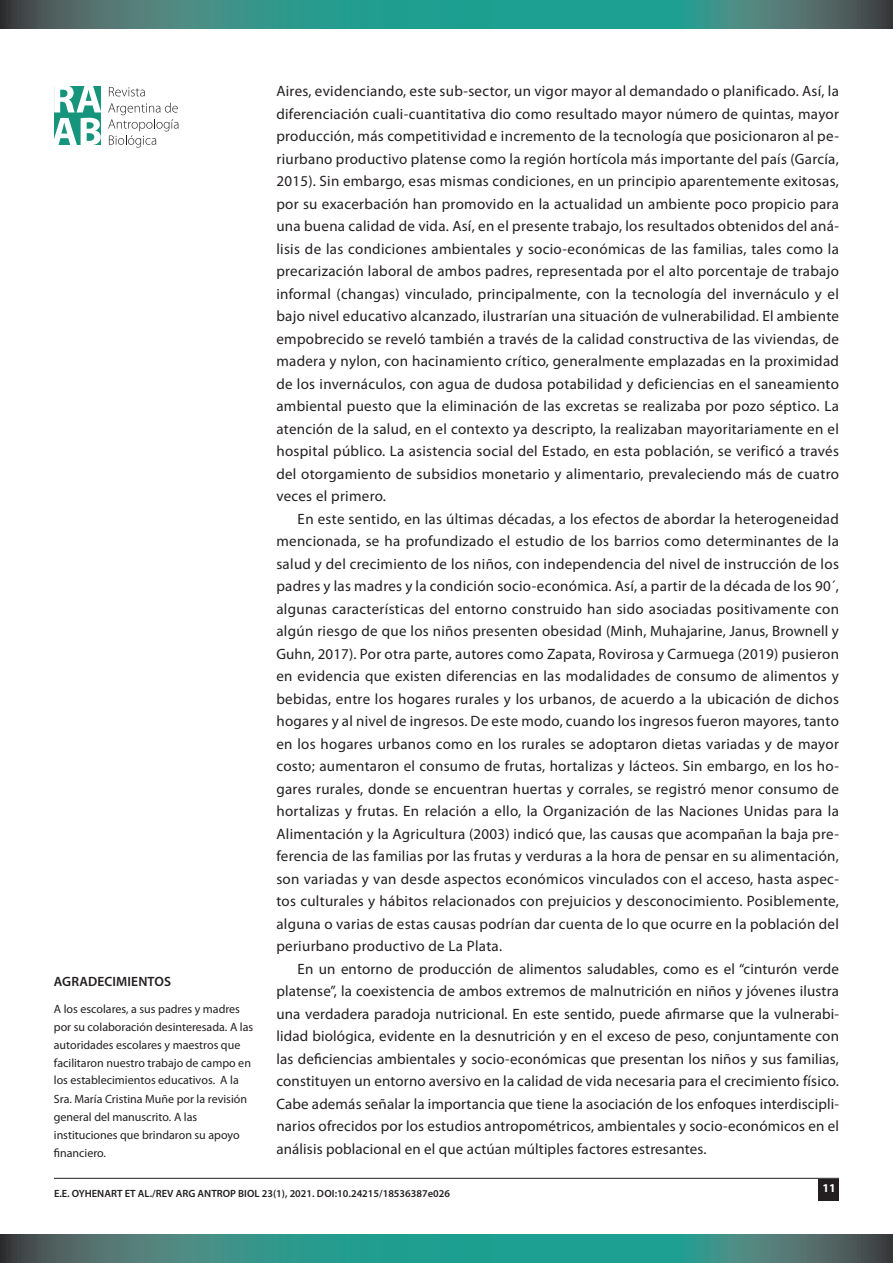
<style>
.page{position:relative;width:893px;height:1263px;background:#fff}
.page>*{position:absolute;margin:0;border:0;box-sizing:border-box;transform-origin:0 0}
.CUERPO{font:15px/22.5px "Myriad Pro";letter-spacing:.02em;color:#231f20;text-align:justify}
.CUERPO-2{font:600 13.5px "Myriad Pro";letter-spacing:.01em;color:#231f20}
.CUERPO-3{font:12px/18px "Myriad Pro";color:#231f20}
.t1{font:700 12px "Myriad Pro";color:#fff}
.t2{font:600 10.5px "Myriad Pro";color:#231f20}
</style>
<div class="page">
<div style="left:819px;top:1179px;width:20px;height:21px;background:#231f20"></div>
<hr style="left:54px;top:1178px;width:785px;height:1px;background:#231f20">
<svg style="left:109px;top:87px;width:36px;height:9px"></svg>
<svg style="left:108px;top:103px;width:70px;height:45px"></svg>
<div style="left:54px;top:87px;width:47px;height:58px;background:#16947c"></div>
<svg style="left:54px;top:86px;width:47px;height:26px"></svg>
<svg style="left:54px;top:118px;width:47px;height:27px"></svg>
<svg style="left:0;top:0;width:893px;height:28px;background:#36887f"></svg>
<svg style="left:0;top:1234px;width:893px;height:29px;background:#36887f"></svg>
<p class="CUERPO" style="left:276px;top:80px;width:564px">Aires, evidenciando, este sub-sector, un vigor mayor al demandado o planificado. Así, la diferenciación cuali-cuantitativa dio como resultado mayor número de quintas, mayor producción, más competitividad e incremento de la tecnología que posicionaron al pe&shy;riurbano productivo platense como la región hortícola más importante del país (García, 2015). Sin embargo, esas mismas condiciones, en un principio aparentemente exitosas, por su exacerbación han promovido en la actualidad un ambiente poco propicio para una buena calidad de vida. Así, en el presente trabajo, los resultados obtenidos del aná&shy;lisis de las condiciones ambientales y socio-económicas de las familias, tales como la precarización laboral de ambos padres, representada por el alto porcentaje de trabajo informal (changas) vinculado, principalmente, con la tecnología del invernáculo y el bajo nivel educativo alcanzado, ilustrarían una situación de vulnerabilidad. El ambiente empobrecido se reveló también a través de la calidad constructiva de las viviendas, de madera y nylon, con hacinamiento crítico, generalmente emplazadas en la proximidad de los invernáculos, con agua de dudosa potabilidad y deficiencias en el saneamiento ambiental puesto que la eliminación de las excretas se realizaba por pozo séptico. La atención de la salud, en el contexto ya descripto, la realizaban mayoritariamente en el hospital público. La asistencia social del Estado, en esta población, se verificó a través del otorgamiento de subsidios monetario y alimentario, prevaleciendo más de cuatro veces el primero.</p>
<p class="CUERPO" style="left:276px;top:507px;width:564px;text-indent:21px">En este sentido, en las últimas décadas, a los efectos de abordar la heterogeneidad mencionada, se ha profundizado el estudio de los barrios como determinantes de la salud y del crecimiento de los niños, con independencia del nivel de instrucción de los padres y las madres y la condición socio-económica. Así, a partir de la década de los 90´, algunas características del entorno construido han sido asociadas positivamente con algún riesgo de que los niños presenten obesidad (Minh, Muhajarine, Janus, Brownell y Guhn, 2017). Por otra parte, autores como Zapata, Rovirosa y Carmuega (2019) pusieron en evidencia que existen diferencias en las modalidades de consumo de alimentos y bebidas, entre los hogares rurales y los urbanos, de acuerdo a la ubicación de dichos hogares y al nivel de ingresos. De este modo, cuando los ingresos fueron mayores, tanto en los hogares urbanos como en los rurales se adoptaron dietas variadas y de mayor costo; aumentaron el consumo de frutas, hortalizas y lácteos. Sin embargo, en los ho&shy;gares rurales, donde se encuentran huertas y corrales, se registró menor consumo de hortalizas y frutas. En relación a ello, la Organización de las Naciones Unidas para la Alimentación y la Agricultura (2003) indicó que, las causas que acompañan la baja pre&shy;ferencia de las familias por las frutas y verduras a la hora de pensar en su alimentación, son variadas y van desde aspectos económicos vinculados con el acceso, hasta aspec&shy;tos culturales y hábitos relacionados con prejuicios y desconocimiento. Posiblemente, alguna o varias de estas causas podrían dar cuenta de lo que ocurre en la población del periurbano productivo de La Plata.</p>
<p class="CUERPO" style="left:276px;top:957px;width:564px;text-indent:21px">En un entorno de producción de alimentos saludables, como es el “cinturón verde platense”, la coexistencia de ambos extremos de malnutrición en niños y jóvenes ilustra una verdadera paradoja nutricional. En este sentido, puede afirmarse que la vulnerabi&shy;lidad biológica, evidente en la desnutrición y en el exceso de peso, conjuntamente con las deficiencias ambientales y socio-económicas que presentan los niños y sus familias, constituyen un entorno aversivo en la calidad de vida necesaria para el crecimiento físico.<br>Cabe además señalar la importancia que tiene la asociación de los enfoques interdiscipli&shy;narios ofrecidos por los estudios antropométricos, ambientales y socio-económicos en el análisis poblacional en el que actúan múltiples factores estresantes.</p>
<p class="t2" style="left:54px;top:1187px;width:398px">E.E. OYHENART ET AL./REV ARG ANTROP BIOL 23(1), 2021. DOI:10.24215/18536387e026</p>
<p class="CUERPO-2" style="left:54px;top:973px;width:119px">AGRADECIMIENTOS</p>
<p class="CUERPO-3" style="left:54px;top:1000px;width:201px">A los escolares, a sus padres y madres por su colaboración desinteresada. A las autoridades escolares y maestros que facilitaron nuestro trabajo de campo en los establecimientos educativos. A la Sra. María Cristina Muñe por la revisión general del manuscrito. A las instituciones que brindaron su apoyo financiero.</p>
<p class="t1" style="left:822px;top:1180px;width:15px">11</p>
</div>
